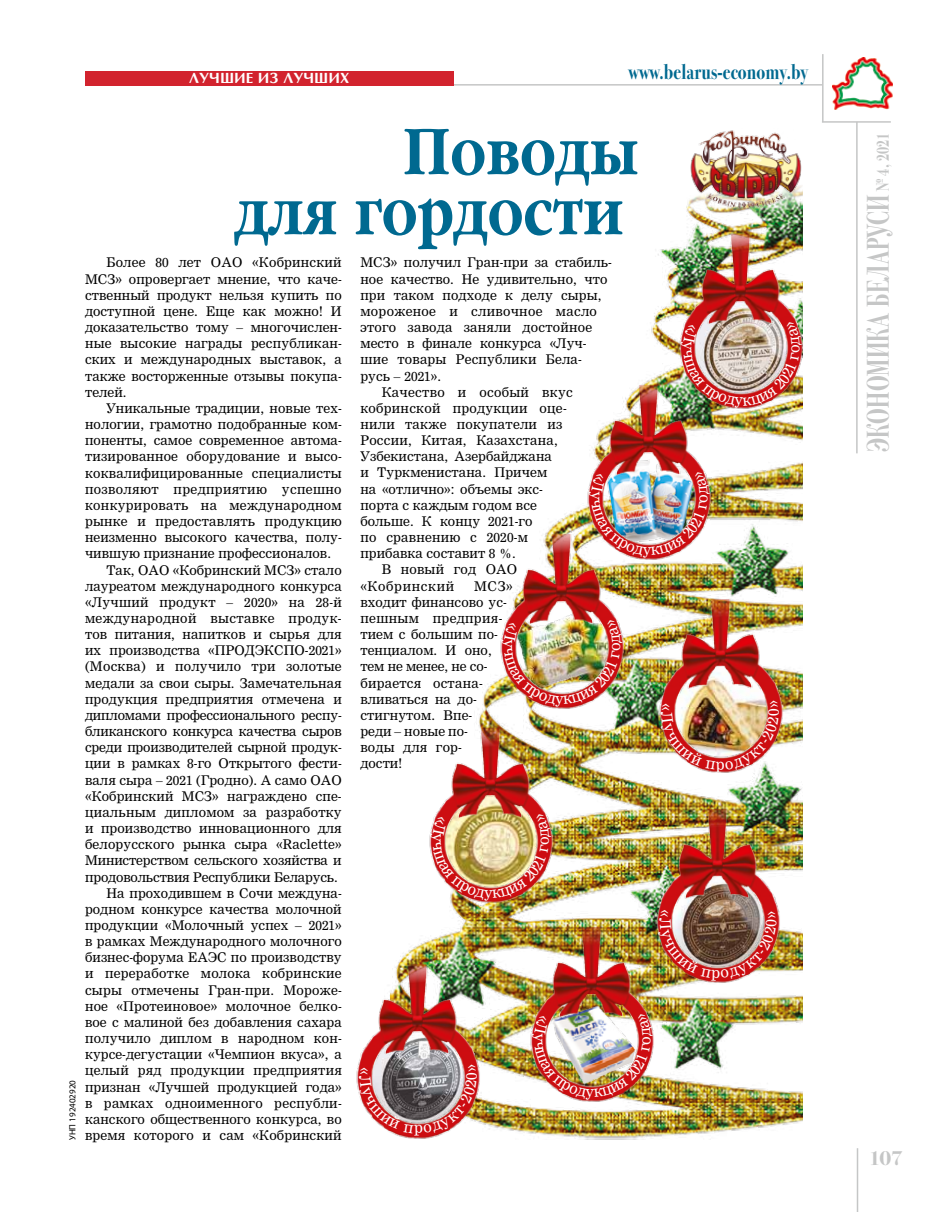
<style>
.page{position:relative;width:936px;height:1212px;background:#fff}
.page>*{position:absolute;margin:0;border:0;box-sizing:border-box;transform-origin:0 0}
.t1{font:700 64.95px/60px "Garamond Narrow C";color:#006990;text-align:right}
.t2{font:700 31.5px "Bodoni 72 C";letter-spacing:.01em;color:#c5c6c6;scale:.7 1}
.t3{font:700 21.75px "Bodoni 72 C";letter-spacing:.01em;color:#006990;scale:.8 1}
.t4{font:700 21px "Bodoni 72 C";color:#c5c6c6}
.t5{font:700 15px "Optima";color:#fff}
.t6{font:15px "Nimrod Cyr";color:#fff}
.t7{font:13.05px/16.2px "Nimrod Cyr";letter-spacing:.005em;color:#000;text-align:justify}
.t8{font:13.05px "Nimrod Cyr";letter-spacing:.025em;color:#000}
.t9{font:13.05px "Nimrod Cyr";letter-spacing:.03em;color:#000}
.t10{font:13.05px "Nimrod Cyr";letter-spacing:.05em;color:#000}
.t11{font:9px "Myriad Pro";color:#000}
.s1{font-size:18px}
</style>
<div class="page">
<img style="left:832px;top:58px;width:60px;height:52px">
<hr style="left:85px;top:84px;width:737px;height:2px;background:#c5c6c6">
<hr style="left:821px;top:121px;width:69px;height:2px;background:#c5c6c6">
<hr style="left:822px;top:54px;width:1px;height:68px;background:#c5c6c6">
<hr style="left:856px;top:122px;width:1px;height:331px;background:#c5c6c6">
<hr style="left:856px;top:1148px;width:2px;height:64px;background:#c5c6c6">
<div style="left:85px;top:71px;width:368px;height:15px;background:#d2232e"></div>
<img style="left:398px;top:204px;width:404px;height:936px">
<img style="left:675px;top:235px;width:128px;height:176px">
<img style="left:688px;top:130px;width:114px;height:78px">
<img style="left:655px;top:599px;width:130px;height:177px">
<img style="left:652px;top:809px;width:130px;height:177px">
<img style="left:356px;top:965px;width:126px;height:175px">
<img style="left:526px;top:928px;width:130px;height:176px">
<img style="left:496px;top:535px;width:130px;height:176px">
<img style="left:582px;top:386px;width:131px;height:176px">
<img style="left:425px;top:729px;width:130px;height:176px">
<img style="left:660px;top:700px;width:118px;height:72px">
<img style="left:658px;top:909px;width:118px;height:72px">
<svg style="left:358px;top:1064px;width:118px;height:72px;background:#aa6e6f"></svg>
<img style="left:531px;top:1012px;width:121px;height:87px">
<img style="left:501px;top:619px;width:121px;height:87px">
<img style="left:588px;top:470px;width:121px;height:87px">
<img style="left:430px;top:813px;width:121px;height:87px">
<img style="left:680px;top:321px;width:121px;height:87px">
<p class="t5" style="left:189px;top:70px;width:162px">ЛУЧШИЕ ИЗ ЛУЧШИХ</p>
<h3 class="t3" style="left:628px;top:60px;width:226px">www.belarus-economy.by</h3>
<p class="t11" style="left:67px;top:1140px;width:61px;rotate:-90deg">УНП 192402920</p>
<h1 class="t1" style="left:235px;top:124px;width:405px">Поводы<br>для гордости</h1>
<p class="t7" style="left:85px;top:255px;width:258px;text-indent:21px">Более 80 лет ОАО «Кобринский МСЗ» опровергает мнение, что каче&shy;ственный продукт нельзя купить по доступной цене. Еще как можно! И доказательство тому – многочислен&shy;ные высокие награды республикан&shy;ских и международных выставок, а также восторженные отзывы покупа&shy;телей.</p>
<p class="t7" style="left:106px;top:400px;width:237px">Уникальные традиции, новые тех-</p>
<p class="t7" style="left:85px;top:416px;width:258px">нологии, грамотно подобранные ком-</p>
<p class="t7" style="left:85px;top:432px;width:258px">поненты, самое современное автома-</p>
<p class="t7" style="left:85px;top:448px;width:258px">тизированное оборудование и высо-</p>
<p class="t7" style="left:85px;top:465px;width:258px">коквалифицированные специалисты</p>
<p class="t9" style="left:85px;top:481px;width:258px">позволяют предприятию успешно</p>
<p class="t8" style="left:85px;top:497px;width:258px">конкурировать на международном</p>
<p class="t7" style="left:85px;top:513px;width:258px">рынке и предоставлять продукцию</p>
<p class="t7" style="left:85px;top:529px;width:258px">неизменно высокого качества, полу-</p>
<p class="t7" style="left:85px;top:545px;width:247px">чившую признание профессионалов.</p>
<p class="t7" style="left:106px;top:562px;width:237px">Так, ОАО «Кобринский МСЗ» стало</p>
<p class="t7" style="left:85px;top:578px;width:258px">лауреатом международного конкурса</p>
<p class="t7" style="left:85px;top:594px;width:258px">«Лучший продукт – 2020» на 28-й</p>
<p class="t9" style="left:85px;top:610px;width:258px">международной выставке продук-</p>
<p class="t7" style="left:85px;top:626px;width:258px">тов питания, напитков и сырья для</p>
<p class="t7" style="left:85px;top:642px;width:258px">их производства «ПРОДЭКСПО-2021»</p>
<p class="t7" style="left:85px;top:658px;width:258px">(Москва) и получило три золотые</p>
<p class="t7" style="left:85px;top:675px;width:258px">медали за свои сыры. Замечательная</p>
<p class="t7" style="left:85px;top:691px;width:258px">продукция предприятия отмечена и</p>
<p class="t7" style="left:85px;top:707px;width:258px">дипломами профессионального респу-</p>
<p class="t7" style="left:85px;top:723px;width:258px">бликанского конкурса качества сыров</p>
<p class="t7" style="left:85px;top:739px;width:258px">среди производителей сырной продук-</p>
<p class="t7" style="left:85px;top:755px;width:258px">ции в рамках 8-го Открытого фести-</p>
<p class="t7" style="left:85px;top:772px;width:258px">валя сыра – 2021 (Гродно). А само ОАО</p>
<p class="t7" style="left:85px;top:788px;width:258px">«Кобринский МСЗ» награждено спе-</p>
<p class="t7" style="left:85px;top:804px;width:258px">циальным дипломом за разработку</p>
<p class="t7" style="left:85px;top:820px;width:258px">и производство инновационного для</p>
<p class="t7" style="left:85px;top:836px;width:258px">белорусского рынка сыра «Raclette»</p>
<p class="t7" style="left:85px;top:852px;width:258px">Министерством сельского хозяйства и</p>
<p class="t7" style="left:85px;top:869px;width:254px">продовольствия Республики Беларусь.</p>
<p class="t7" style="left:106px;top:885px;width:237px">На проходившем в Сочи междуна-</p>
<p class="t7" style="left:85px;top:901px;width:258px">родном конкурсе качества молочной</p>
<p class="t7" style="left:85px;top:917px;width:258px">продукции «Молочный успех – 2021»</p>
<p class="t7" style="left:85px;top:933px;width:258px">в рамках Международного молочного</p>
<p class="t7" style="left:85px;top:949px;width:258px">бизнес-форума ЕАЭС по производству</p>
<p class="t7" style="left:85px;top:965px;width:258px">и переработке молока кобринские</p>
<p class="t7" style="left:85px;top:982px;width:258px">сыры отмечены Гран-при. Мороже-</p>
<p class="t7" style="left:85px;top:998px;width:258px">ное «Протеиновое» молочное белко-</p>
<p class="t7" style="left:85px;top:1014px;width:258px">вое с малиной без добавления сахара</p>
<p class="t7" style="left:85px;top:1030px;width:258px">получило диплом в народном кон-</p>
<p class="t7" style="left:85px;top:1046px;width:258px">курсе-дегустации «Чемпион вкуса», а</p>
<p class="t7" style="left:85px;top:1062px;width:258px">целый ряд продукции предприятия</p>
<p class="t7" style="left:85px;top:1079px;width:258px">признан «Лучшей продукцией года»</p>
<p class="t7" style="left:85px;top:1095px;width:258px">в рамках одноименного республи-</p>
<p class="t7" style="left:85px;top:1111px;width:258px">канского общественного конкурса, во</p>
<p class="t7" style="left:85px;top:1127px;width:258px">время которого и сам «Кобринский</p>
<p class="t7" style="left:360px;top:254px;width:253px">МСЗ» получил Гран-при за стабиль-</p>
<p class="t7" style="left:360px;top:271px;width:248px">ное качество. Не удивительно, что</p>
<p class="t7" style="left:360px;top:287px;width:242px">при таком подходе к делу сыры,</p>
<p class="t8" style="left:360px;top:303px;width:238px">мороженое и сливочное масло</p>
<p class="t7" style="left:360px;top:319px;width:233px">этого завода заняли достойное</p>
<p class="t7" style="left:360px;top:335px;width:227px">место в финале конкурса «Луч-</p>
<p class="t7" style="left:360px;top:351px;width:223px">шие товары Республики Бела-</p>
<p class="t7" style="left:360px;top:368px;width:82px">русь – 2021».</p>
<p class="t8" style="left:381px;top:384px;width:192px">Качество и особый вкус</p>
<p class="t7" style="left:360px;top:400px;width:208px">кобринской продукции оце-</p>
<p class="t7" style="left:360px;top:416px;width:203px">нили также покупатели из</p>
<p class="t7" style="left:360px;top:432px;width:199px">России, Китая, Казахстана,</p>
<p class="t7" style="left:360px;top:448px;width:193px">Узбекистана, Азербайджана</p>
<p class="t7" style="left:360px;top:465px;width:188px">и Туркменистана. Причем</p>
<p class="t7" style="left:360px;top:481px;width:184px">на «отлично»: объемы экс-</p>
<p class="t7" style="left:360px;top:497px;width:178px">порта с каждым годом все</p>
<p class="t7" style="left:360px;top:513px;width:173px">больше. К концу 2021-го</p>
<p class="t7" style="left:360px;top:529px;width:169px">по сравнению с 2020-м</p>
<p class="t7" style="left:360px;top:545px;width:157px">прибавка составит 8 %.</p>
<p class="t7" style="left:381px;top:561px;width:137px">В новый год ОАО</p>
<p class="t10" style="left:360px;top:578px;width:95px">«Кобринский</p>
<p class="t7" style="left:360px;top:578px;width:154px;text-align:left;text-indent:114px">МСЗ» входит финансово ус&shy;пешным предприя&shy;тием с большим по&shy;тенциалом. И оно, тем не менее, не со&shy;бирается остана&shy;вливаться на до&shy;стигнутом. Впе-<br>реди – новые по-<br>воды для гор-<br>дости!</p>
<p class="t6" style="left:462px;top:1079px;width:9px;rotate:-90deg">0</p>
<p class="t6" style="left:764px;top:716px;width:9px;rotate:-90deg">0</p>
<h2 class="t2" style="left:860px;top:452px;width:457px;rotate:-90deg">ЭКОНОМИКА БЕЛАРУСИ <span class="s1">№ 4, 2021</span></h2>
<h3 class="t4" style="left:868px;top:1146px;width:35px">107</h3>
</div>
